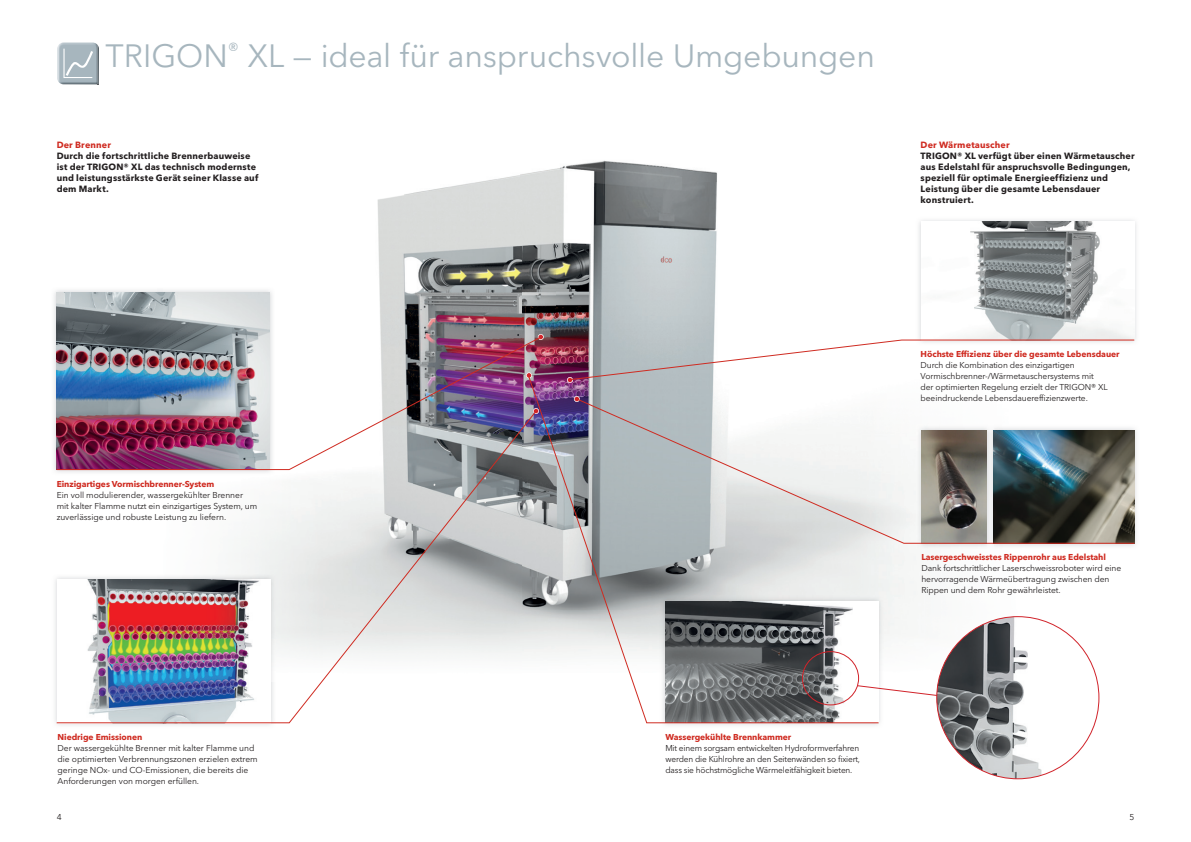
<style>
.page{position:relative;width:1191px;height:842px;background:#fff}
.page>*{position:absolute;margin:0;border:0;box-sizing:border-box;transform-origin:0 0}
.t1{font:32px "Avenir Next LT Pro";letter-spacing:-.005em;color:#a7b6be}
.t2{font:700 9px/11px "Avenir Next LT Pro";letter-spacing:.015em;color:#231f20}
.t3{font:700 9px "Avenir Next LT Pro";letter-spacing:.015em;color:#cf2b21}
.t4{font:8.5px/11px "Avenir Next LT Pro";letter-spacing:-.01em;color:#231f20}
.t5{font:700 8.5px "Avenir Next LT Pro";letter-spacing:-.005em;color:#cf2b21}
</style>
<div class="page">
<img style="left:557px;top:160px;width:160px;height:23px">
<img style="left:377px;top:174px;width:144px;height:162px">
<img style="left:521px;top:168px;width:36px;height:207px">
<img style="left:556px;top:183px;width:161px;height:192px">
<img style="left:937px;top:616px;width:71px;height:66px">
<img style="left:55px;top:580px;width:132px;height:145px">
<img style="left:54px;top:290px;width:218px;height:180px">
<img style="left:57px;top:293px;width:212px;height:43px">
<img style="left:916px;top:220px;width:221px;height:121px">
<img style="left:921px;top:222px;width:213px;height:118px">
<img style="left:57px;top:47px;width:1px;height:34px">
<img style="left:98px;top:46px;width:1px;height:38px">
<svg style="left:87px;top:84px;width:12px;height:1px"></svg>
<img style="left:58px;top:43px;width:40px;height:41px">
<svg style="left:63px;top:49px;width:30px;height:29px"></svg>
<svg style="left:538px;top:334px;width:6px;height:6px"></svg>
<svg style="left:56px;top:470px;width:472px;height:253px"></svg>
<svg style="left:528px;top:375px;width:351px;height:348px"></svg>
<svg style="left:567px;top:340px;width:567px;height:43px"></svg>
<img style="left:56px;top:336px;width:485px;height:134px">
<div style="left:802px;top:651px;width:57px;height:54px;border:1px solid #d1232a;border-radius:50%"></div>
<svg style="left:857px;top:685px;width:80px;height:18px"></svg>
<img style="left:936px;top:617px;width:163px;height:162px;border-radius:81px">
<svg style="left:576px;top:398px;width:559px;height:146px"></svg>
<h1 class="t1" style="left:106px;top:36px;width:771px">TRIGON<sup>®</sup> XL — ideal für anspruchsvolle Umgebungen</h1>
<p class="t3" style="left:57px;top:140px;width:56px">Der Brenner</p>
<p class="t2" style="left:57px;top:150px;width:203px">Durch die fortschrittliche Brennerbauweise ist der TRIGON® XL das technisch modernste und leistungsstärkste Gerät seiner Klasse auf dem Markt.</p>
<p class="t3" style="left:920px;top:140px;width:91px">Der Wärmetauscher</p>
<p class="t2" style="left:920px;top:150px;width:215px">TRIGON® XL verfügt über einen Wärmetauscher aus Edelstahl für anspruchsvolle Bedingungen, speziell für optimale Energieeffizienz und Leistung über die gesamte Lebensdauer konstruiert.</p>
<p class="t5" style="left:57px;top:479px;width:159px">Einzigartiges Vormischbrenner-System</p>
<p class="t4" style="left:57px;top:490px;width:202px">Ein voll modulierender, wassergekühlter Brenner mit kalter Flamme nutzt ein einzigartiges System, um zuverlässige und robuste Leistung zu liefern.</p>
<p class="t5" style="left:58px;top:731px;width:86px">Niedrige Emissionen</p>
<p class="t4" style="left:58px;top:742px;width:202px">Der wassergekühlte Brenner mit kalter Flamme und die optimierten Verbrennungszonen erzielen extrem geringe NOx- und CO-Emissionen, die bereits die Anforderungen von morgen erfüllen.</p>
<p class="t5" style="left:665px;top:731px;width:127px">Wassergekühlte Brennkammer</p>
<p class="t4" style="left:665px;top:742px;width:196px;text-align:justify">Mit einem sorgsam entwickelten Hydroformverfahren werden die Kühlrohre an den Seitenwänden so fixiert, dass sie höchstmögliche Wärmeleitfähigkeit bieten.</p>
<p class="t5" style="left:920px;top:349px;width:200px">Höchste Effizienz über die gesamte Lebensdauer</p>
<p class="t4" style="left:920px;top:360px;width:189px">Durch die Kombination des einzigartigen Vormischbrenner-/Wärmetauschersystems mit der optimierten Regelung erzielt der TRIGON® XL beeindruckende Lebensdauereffizienzwerte.</p>
<p class="t5" style="left:921px;top:551px;width:186px">Lasergeschweisstes Rippenrohr aus Edelstahl</p>
<p class="t4" style="left:921px;top:562px;width:201px">Dank fortschrittlicher Laserschweissroboter wird eine hervorragende Wärmeübertragung zwischen den<br>Rippen und dem Rohr gewährleistet.</p>
<p class="t4" style="left:57px;top:811px;width:6px">4</p>
<p class="t4" style="left:1129px;top:811px;width:6px">5</p>
</div>
